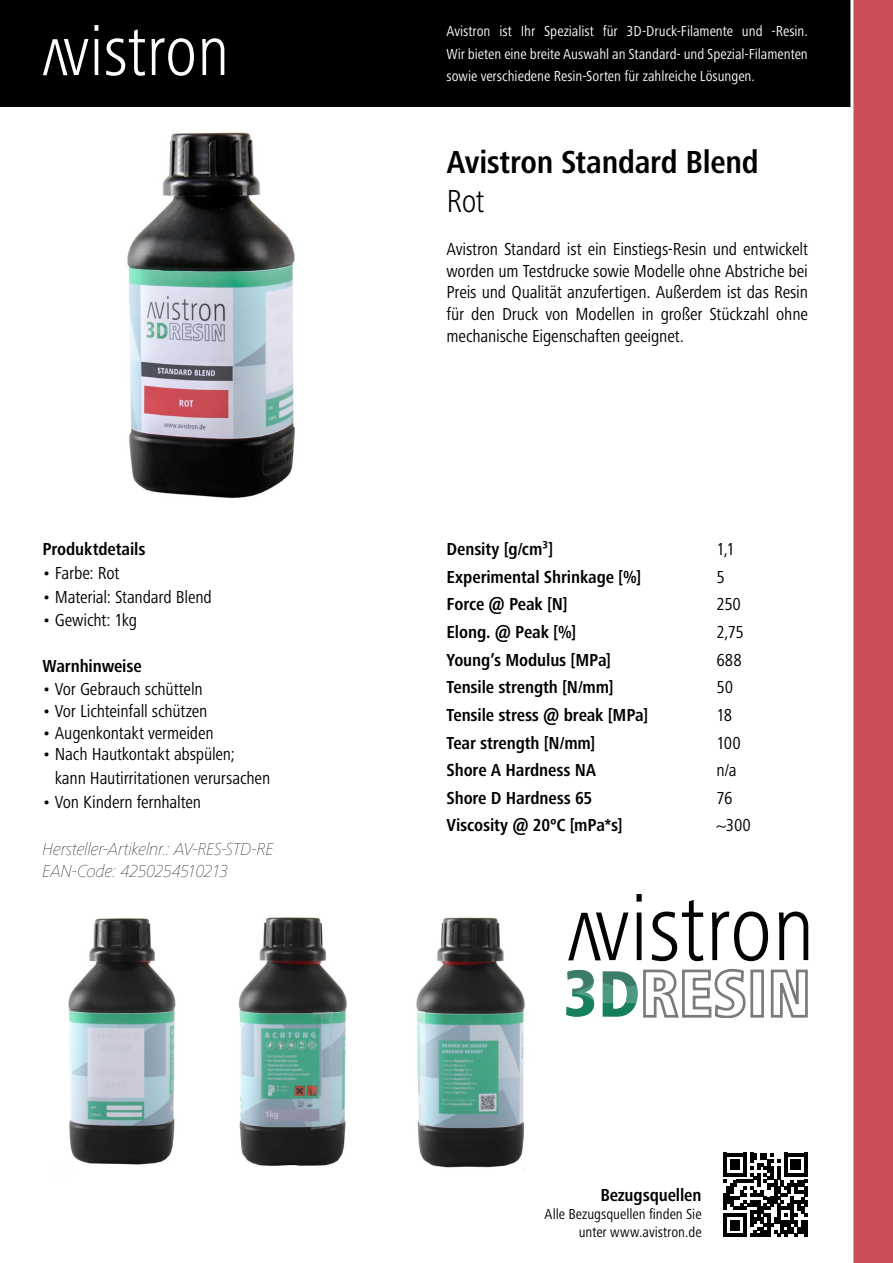
<style>
.page{position:relative;width:893px;height:1263px;background:#fff}
.page>*{position:absolute;margin:0;border:0;box-sizing:border-box;transform-origin:0 0}
.t1{font:700 condensed 33px "Frutiger Next Pro";letter-spacing:-.01em;color:#000}
.t2{font:300 condensed 33px "Frutiger Next Pro";color:#000}
.t3{font:condensed 18px/21.6px "Frutiger Next Pro";letter-spacing:-.01em;color:#000;text-align:justify}
.t4{font:700 condensed 18px "Frutiger Next Pro";letter-spacing:-.01em;color:#000}
.t5{font:italic 900 18px/21.6px "Frutiger Next Pro";letter-spacing:-.015em;color:#000}
.t6{font:condensed 15px/22.2px "Frutiger Next Pro";color:#fff;text-align:justify}
.t7{font:condensed 15px/18px "Frutiger Next Pro";color:#000;text-align:right}
</style>
<div class="page">
<img style="left:127px;top:132px;width:168px;height:367px">
<div style="left:0;top:0;width:893px;height:106px;background:#000"></div>
<hr style="left:95px;top:39px;width:3px;height:36px;background:#fff">
<svg style="left:94px;top:25px;width:4px;height:6px"></svg>
<svg style="left:106px;top:29px;width:39px;height:47px"></svg>
<svg style="left:152px;top:38px;width:42px;height:38px"></svg>
<svg style="left:202px;top:38px;width:22px;height:37px"></svg>
<svg style="left:43px;top:39px;width:45px;height:36px"></svg>
<svg style="left:723px;top:1153px;width:84px;height:84px"></svg>
<img style="left:68px;top:918px;width:108px;height:247px">
<img style="left:238px;top:917px;width:109px;height:249px">
<img style="left:416px;top:917px;width:109px;height:253px">
<svg style="left:636px;top:894px;width:6px;height:66px"></svg>
<svg style="left:652px;top:900px;width:51px;height:61px"></svg>
<svg style="left:712px;top:911px;width:56px;height:50px"></svg>
<svg style="left:779px;top:911px;width:29px;height:49px"></svg>
<svg style="left:568px;top:912px;width:60px;height:48px"></svg>
<svg style="left:566px;top:970px;width:28px;height:47px"></svg>
<svg style="left:603px;top:968px;width:205px;height:49px"></svg>
<svg style="left:850px;top:0;width:43px;height:1263px;background:#ce5b64"></svg>
<p class="t4" style="left:43px;top:539px;width:104px">Produktdetails</p>
<p class="t3" style="left:43px;top:562px;width:78px">• Farbe: Rot</p>
<p class="t3" style="left:43px;top:586px;width:171px">• Material: Standard Blend</p>
<p class="t3" style="left:43px;top:609px;width:96px">• Gewicht: 1kg</p>
<p class="t4" style="left:43px;top:655px;width:101px">Warnhinweise</p>
<p class="t3" style="left:43px;top:679px;width:162px">• Vor Gebrauch schütteln</p>
<p class="t3" style="left:43px;top:700px;width:166px">• Vor Lichteinfall schützen</p>
<p class="t3" style="left:43px;top:722px;width:173px">• Augenkontakt vermeiden</p>
<p class="t3" style="left:55px;top:742px;width:217px;line-height:23.7px;text-indent:-12px">• Nach Hautkontakt abspülen; kann Hautirritationen verursachen</p>
<p class="t3" style="left:43px;top:791px;width:160px">• Von Kindern fernhalten</p>
<p class="t5" style="left:43px;top:838px;width:233px">Hersteller-Artikelnr.: AV-RES-STD-RE<br>EAN-Code: 4250254510213</p>
<p class="t6" style="left:446px;top:20px;width:363px">Avistron ist Ihr Spezialist für 3D-Druck-Filamente und -Resin.<br>Wir bieten eine breite Auswahl an Standard- und Spezial-Filamenten sowie verschiedene Resin-Sorten für zahlreiche Lösungen.</p>
<h1 class="t1" style="left:446px;top:143px;width:314px">Avistron Standard Blend</h1>
<h1 class="t2" style="left:446px;top:182px;width:39px">Rot</h1>
<p class="t3" style="left:446px;top:238px;width:363px">Avistron Standard ist ein Einstiegs-Resin und entwickelt worden um Testdrucke sowie Modelle ohne Abstriche bei Preis und Qualität anzufertigen. Außerdem ist das Resin für den Druck von Modellen in großer Stückzahl ohne mechanische Eigenschaften geeignet.</p>
<p class="t4" style="left:446px;top:539px;width:108px">Density [g/cm³]</p>
<p class="t3" style="left:716px;top:538px;width:20px">1,1</p>
<p class="t4" style="left:446px;top:566px;width:196px">Experimental Shrinkage [%]</p>
<p class="t3" style="left:716px;top:566px;width:10px">5</p>
<p class="t4" style="left:446px;top:594px;width:123px">Force @ Peak [N]</p>
<p class="t3" style="left:716px;top:594px;width:26px">250</p>
<p class="t4" style="left:446px;top:622px;width:131px">Elong. @ Peak [%]</p>
<p class="t3" style="left:716px;top:621px;width:29px">2,75</p>
<p class="t4" style="left:446px;top:649px;width:166px">Young’s Modulus [MPa]</p>
<p class="t3" style="left:716px;top:649px;width:27px">688</p>
<p class="t4" style="left:446px;top:677px;width:169px">Tensile strength [N/mm]</p>
<p class="t3" style="left:716px;top:676px;width:18px">50</p>
<p class="t4" style="left:446px;top:705px;width:203px">Tensile stress @ break [MPa]</p>
<p class="t3" style="left:716px;top:704px;width:17px">18</p>
<p class="t4" style="left:446px;top:732px;width:150px">Tear strength [N/mm]</p>
<p class="t3" style="left:716px;top:732px;width:26px">100</p>
<p class="t4" style="left:446px;top:760px;width:151px">Shore A Hardness NA</p>
<p class="t3" style="left:716px;top:759px;width:22px">n/a</p>
<p class="t4" style="left:446px;top:787px;width:147px">Shore D Hardness 65</p>
<p class="t3" style="left:716px;top:787px;width:17px">76</p>
<p class="t4" style="left:446px;top:815px;width:178px">Viscosity @ 20ºC [mPa*s]</p>
<p class="t3" style="left:716px;top:815px;width:36px">~300</p>
<p class="t4" style="left:600px;top:1185px;width:103px">Bezugsquellen</p>
<p class="t7" style="left:545px;top:1205px;width:159px">Alle Bezugsquellen finden Sie unter www.avistron.de</p>
</div>
